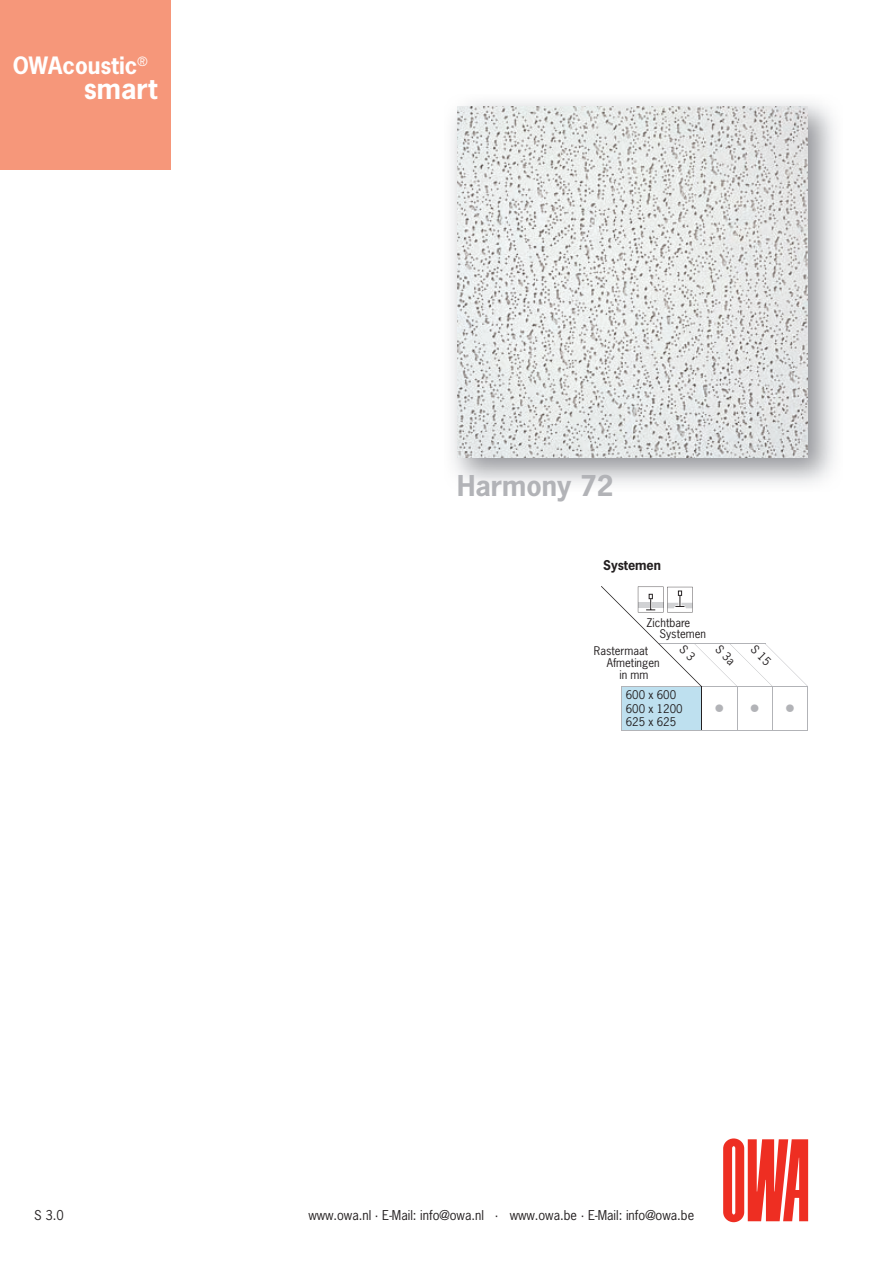
<style>
.page{position:relative;width:893px;height:1263px;background:#fff}
.page>*{position:absolute;margin:0;border:0;box-sizing:border-box;transform-origin:0 0}
.t1{font:700 27px "News Gothic";color:#b2b3b7}
.t2{font:700 27px "News Gothic";color:#fff}
.t3{font:700 22.5px "News Gothic";color:#fff}
.t4{font:700 20.25px "News Gothic";color:#b2b3b7}
.t5{font:12.75px "News Gothic";color:#231f20}
.t6{font:700 12.75px "News Gothic";letter-spacing:-.005em;color:#231f20}
.t7{font:11.25px/13.5px "News Gothic";color:#231f20}
</style>
<div class="page">
<img style="left:452px;top:101px;width:383px;height:384px">
<img style="left:457px;top:106px;width:351px;height:351px">
<svg style="left:723px;top:1138px;width:85px;height:84px"></svg>
<div style="left:0;top:0;width:170px;height:170px;background:#f6977a"></div>
<div style="left:621px;top:686px;width:81px;height:44px;background:#bee0ef"></div>
<hr style="left:621px;top:687px;width:1px;height:43px;background:#b2b3b7">
<hr style="left:772px;top:687px;width:1px;height:43px;background:#b2b3b7">
<hr style="left:807px;top:687px;width:1px;height:43px;background:#b2b3b7">
<hr style="left:621px;top:730px;width:81px;height:1px;background:#b2b3b7">
<hr style="left:737px;top:730px;width:35px;height:1px;background:#b2b3b7">
<hr style="left:772px;top:730px;width:36px;height:1px;background:#b2b3b7">
<hr style="left:737px;top:687px;width:1px;height:43px;background:#b2b3b7">
<hr style="left:702px;top:730px;width:35px;height:1px;background:#b2b3b7">
<hr style="left:701px;top:687px;width:1px;height:43px;background:#231f20">
<svg style="left:601px;top:586px;width:207px;height:101px"></svg>
<h2 class="t3" style="left:13px;top:51px;width:136px">OWAcoustic<sup>®</sup></h2>
<h1 class="t2" style="left:84px;top:71px;width:75px">smart</h1>
<h1 class="t1" style="left:457px;top:468px;width:158px">Harmony 72</h1>
<p class="t6" style="left:603px;top:557px;width:59px">Systemen</p>
<p class="t7" style="left:659px;top:617px;width:48px;line-height:11.2px;text-indent:-13px">Zichtbare<br>Systemen</p>
<p class="t7" style="left:594px;top:644px;width:56px">Rastermaat</p>
<p class="t7" style="left:607px;top:656px;width:54px">Afmetingen</p>
<p class="t7" style="left:619px;top:668px;width:30px">in mm</p>
<p class="t7" style="left:626px;top:688px;width:58px">600 x 600<br>600 x 1200<br>625 x 625</p>
<h3 class="t4" style="left:715px;top:695px;width:46px">• •</h3>
<h3 class="t4" style="left:785px;top:695px;width:11px">•</h3>
<p class="t5" style="left:45px;top:1206px;width:9px">1</p>
<p class="t5" style="left:34px;top:1207px;width:31px">S 3.0</p>
<p class="t5" style="left:308px;top:1207px;width:387px">www.owa.nl · E-Mail: info@owa.nl · www.owa.be · E-Mail: info@owa.be</p>
</div>
